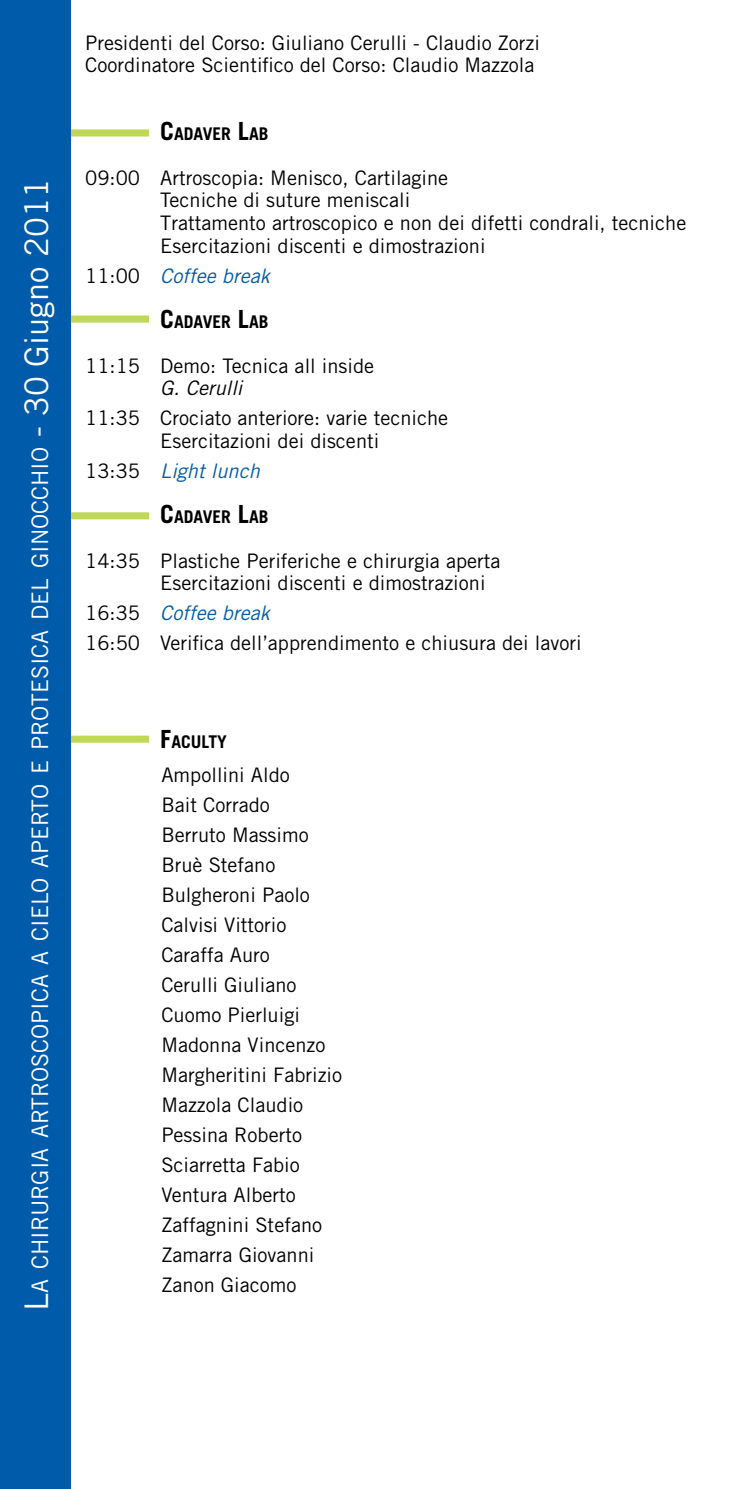
<style>
.page{position:relative;width:745px;height:1489px;background:#fff}
.page>*{position:absolute;margin:0;border:0;box-sizing:border-box;transform-origin:0 0}
.t1{font:700 25px "Trade Gothic LT Std";color:#000}
.t2{font:22.75px "Trade Gothic LT Std";color:#fff}
.t3{font:20px/30px "Trade Gothic LT Std";color:#000}
.t4{font:italic 20px "Trade Gothic LT Std";color:#005baa}
.t5{font:italic 20px "Trade Gothic LT Std";color:#000}
.t6{font:700 17.5px "Trade Gothic LT Std";color:#000}
.s1{font-size:32.5px}
.s2{font-size:25px}
.s3{font-style:normal;color:#000}
.s4{font-style:italic;color:#005baa}
</style>
<div class="page">
<div style="left:0;top:0;width:71px;height:1488px;background:#005baa"></div>
<div style="left:71px;top:129px;width:78px;height:7px;background:#bfd857"></div>
<div style="left:71px;top:315px;width:78px;height:7px;background:#bfd857"></div>
<div style="left:71px;top:512px;width:78px;height:7px;background:#bfd857"></div>
<div style="left:71px;top:735px;width:78px;height:7px;background:#bfd857"></div>
<p class="t2" style="left:26px;top:1311px;width:1134px;rotate:-90deg"><span class="s1">L</span>a chirurgia artroscopica a cielo aperto e protesica del ginocchio <span class="s1">- 30 Giugno 2011</span></p>
<p class="t3" style="left:85px;top:31px;width:456px;line-height:22.5px">Presidenti del Corso: Giuliano Cerulli - Claudio Zorzi<br>Coordinatore Scientifico del Corso: Claudio Mazzola</p>
<p class="t6" style="left:160px;top:123px;width:110px"><span class="s2">C</span>ADAVER <span class="s2">L</span>AB</p>
<p class="t3" style="left:160px;top:166px;width:527px;line-height:22.5px;text-indent:-75px">09:00 Artroscopia: Menisco, Cartilagine<br>Tecniche di suture meniscali<br>Trattamento artroscopico e non dei difetti condrali, tecniche Esercitazioni discenti e dimostrazioni</p>
<p class="t4" style="left:85px;top:263px;width:186px"><span class="s3">11:00</span> Coffee break</p>
<p class="t6" style="left:160px;top:310px;width:110px"><span class="s2">C</span>ADAVER <span class="s2">L</span>AB</p>
<p class="t3" style="left:85px;top:350px;width:290px">11:15 Demo: Tecnica all inside</p>
<p class="t5" style="left:160px;top:376px;width:84px">G. Cerulli</p>
<p class="t3" style="left:85px;top:406px;width:364px;line-height:22.5px;text-align:center">11:35 Crociato anteriore: varie tecniche<br>Esercitazioni dei discenti</p>
<p class="t4" style="left:85px;top:458px;width:176px"><span class="s3">13:35</span> Light lunch</p>
<p class="t6" style="left:160px;top:505px;width:110px"><span class="s2">C</span>ADAVER <span class="s2">L</span>AB</p>
<p class="t3" style="left:160px;top:549px;width:341px;line-height:22.5px;text-indent:-75px">14:35 Plastiche Periferiche e chirurgia aperta<br>Esercitazioni discenti e dimostrazioni</p>
<p class="t3" style="left:85px;top:598px;width:497px">16:35 <span class="s4">Coffee break<br></span>16:50 Verifica dell’apprendimento e chiusura dei lavori</p>
<p class="t1" style="left:85px;top:723px;width:44px">F</p>
<p class="t6" style="left:171px;top:730px;width:57px">AC ULTY</p>
<p class="t3" style="left:161px;top:759px;width:182px">Ampollini Aldo<br>Bait Corrado<br>Berruto Massimo<br>Bruè Stefano<br>Bulgheroni Paolo<br>Calvisi Vittorio<br>Caraffa Auro<br>Cerulli Giuliano<br>Cuomo Pierluigi<br>Madonna Vincenzo<br>Margheritini Fabrizio<br>Mazzola Claudio<br>Pessina Roberto<br>Sciarretta Fabio<br>Ventura Alberto<br>Zaffagnini Stefano<br>Zamarra Giovanni<br>Zanon Giacomo</p>
</div>
